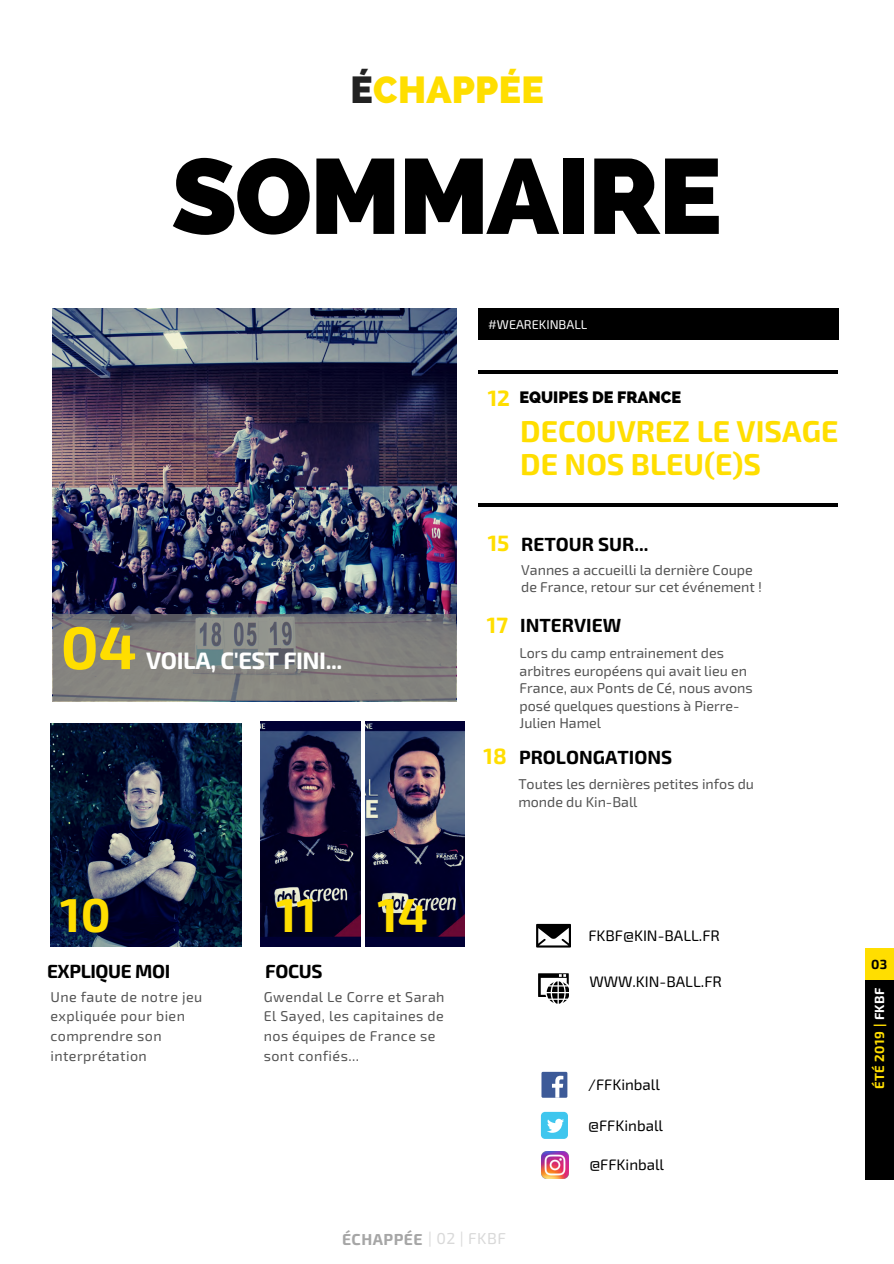
<style>
.page{position:relative;width:894px;height:1264px;background:#fff}
.page>*{position:absolute;margin:0;border:0;box-sizing:border-box;transform-origin:0 0}
.t1{font:800 106.2px "Raleway";letter-spacing:-.02em;color:#000}
.t2{font:700 60.15px "Exo 2";color:#ffde00}
.t3{font:700 47.55px "Exo 2";color:#ffde00}
.t4{font:800 37.5px "Raleway";letter-spacing:.005em;color:#ffde00}
.t5{font:700 30.15px/32.8px "Exo 2";color:#ffde00}
.t6{font:700 23.7px "Exo 2";letter-spacing:-.02em;color:#fff}
.t7{font:700 22.2px "Exo 2";color:#ffde00}
.t8{font:700 19.05px "Exo 2";color:#000}
.t9{font:700 19.05px "Exo 2";letter-spacing:-.02em;color:#000}
.t10{font:800 16.35px "Raleway";color:#000}
.t11{font:700 15.9px "Exo 2";letter-spacing:.03em;color:#a6a6a6}
.t12{font:15.15px "Exo 2";color:#000}
.t13{font:14.25px/17.5px "Exo 2";color:#545454}
.t14{font:14.25px/19.6px "Exo 2";letter-spacing:.03em;color:#545454}
.t15{font:700 13.2px "Exo 2";letter-spacing:.03em;color:#ffde00}
.t16{font:700 13.2px "Exo 2";color:#000}
.t17{font:12.6px "Exo 2";color:#fff}
.s1{color:#222}
.s2{font-family:"Exo 2";font-weight:700;font-size:22.2px;color:#ffde00}
.s3{font-size:22.2px;color:#ffde00}
.s4{font-weight:400;color:#d9d9d9}
.s5{color:#fff}
</style>
<div class="page">
<div style="left:478px;top:308px;width:360px;height:31px;background:#000"></div>
<hr style="left:478px;top:370px;width:358px;height:3px;background:#000">
<img style="left:53px;top:309px;width:403px;height:392px">
<svg style="left:53px;top:613px;width:402px;height:87px;fill:#83827e"></svg>
<img style="left:50px;top:723px;width:192px;height:223px">
<hr style="left:478px;top:503px;width:358px;height:3px;background:#000">
<img style="left:261px;top:721px;width:99px;height:225px">
<img style="left:365px;top:721px;width:100px;height:225px">
<svg style="left:536px;top:923px;width:34px;height:24px"></svg>
<svg style="left:538px;top:973px;width:30px;height:30px"></svg>
<div style="left:541px;top:1071px;width:26px;height:26px;background:#3d5a98"></div>
<svg style="left:552px;top:1075px;width:11px;height:22px"></svg>
<div style="left:540px;top:1111px;width:28px;height:27px;background:#3fc6ee;border-radius:4px"></div>
<svg style="left:547px;top:1118px;width:17px;height:14px"></svg>
<img style="left:541px;top:1151px;width:27px;height:27px">
<div style="left:864px;top:978px;width:29px;height:201px;background:#000"></div>
<div style="left:864px;top:947px;width:29px;height:32px;background:#ffde00"></div>
<h3 class="t4" style="left:350px;top:67px;width:194px"><span class="s1">É</span>CHAPPÉE</h3>
<h1 class="t1" style="left:171px;top:134px;width:552px">SOMMAIRE</h1>
<h2 class="t2" style="left:61px;top:608px;width:78px">04</h2>
<h3 class="t6" style="left:146px;top:644px;width:197px">VOILA, C'EST FINI...</h3>
<p class="t17" style="left:488px;top:316px;width:101px">#WEAREKINBALL</p>
<p class="t10" style="left:487px;top:388px;width:195px"><span class="s2">12</span> EQUIPES DE FRANCE</p>
<h3 class="t5" style="left:520px;top:413px;width:319px">DECOUVREZ LE VISAGE<br>DE NOS BLEU(E)S</h3>
<h3 class="t7" style="left:487px;top:528px;width:23px">15</h3>
<h3 class="t8" style="left:521px;top:531px;width:129px">RETOUR SUR...</h3>
<p class="t13" style="left:521px;top:560px;width:242px">Vannes a accueilli la dernière Coupe de France, retour sur cet événement !</p>
<h3 class="t8" style="left:486px;top:613px;width:136px"><span class="s3">17</span> INTERVIEW</h3>
<p class="t13" style="left:519px;top:643px;width:234px">Lors du camp entrainement des arbitres européens qui avait lieu en<br>France, aux Ponts de Cé, nous avons posé quelques questions à Pierre-<br>Julien Hamel</p>
<h3 class="t8" style="left:483px;top:744px;width:190px"><span class="s3">18</span> PROLONGATIONS</h3>
<p class="t13" style="left:518px;top:775px;width:237px">Toutes les dernières petites infos du monde du Kin-Ball</p>
<h3 class="t3" style="left:60px;top:883px;width:52px">10</h3>
<h3 class="t3" style="left:276px;top:883px;width:42px">11</h3>
<h3 class="t9" style="left:47px;top:958px;width:125px">EXPLIQUE MOI</h3>
<h3 class="t8" style="left:265px;top:958px;width:59px">FOCUS</h3>
<h3 class="t3" style="left:377px;top:883px;width:52px">14</h3>
<p class="t14" style="left:50px;top:986px;width:153px">Une faute de notre jeu expliquée pour bien comprendre son interprétation</p>
<p class="t14" style="left:264px;top:986px;width:182px">Gwendal Le Corre et Sarah<br>El Sayed, les capitaines de nos équipes de France se sont confiés...</p>
<p class="t11" style="left:342px;top:1228px;width:165px">ÉCHAPPÉE <span class="s4">| 02 | FKBF</span></p>
<p class="t12" style="left:588px;top:925px;width:133px">FKBF@KIN-BALL.FR</p>
<p class="t12" style="left:589px;top:972px;width:134px">WWW.KIN-BALL.FR</p>
<p class="t12" style="left:588px;top:1074px;width:73px">/FFKinball</p>
<p class="t12" style="left:588px;top:1115px;width:76px">@FFKinball</p>
<p class="t12" style="left:589px;top:1155px;width:76px">@FFKinball</p>
<p class="t16" style="left:870px;top:955px;width:18px">03</p>
<p class="t15" style="left:870px;top:1089px;width:103px;rotate:-90deg">ÉTÉ 2019 | <span class="s5">FKBF</span></p>
</div>
